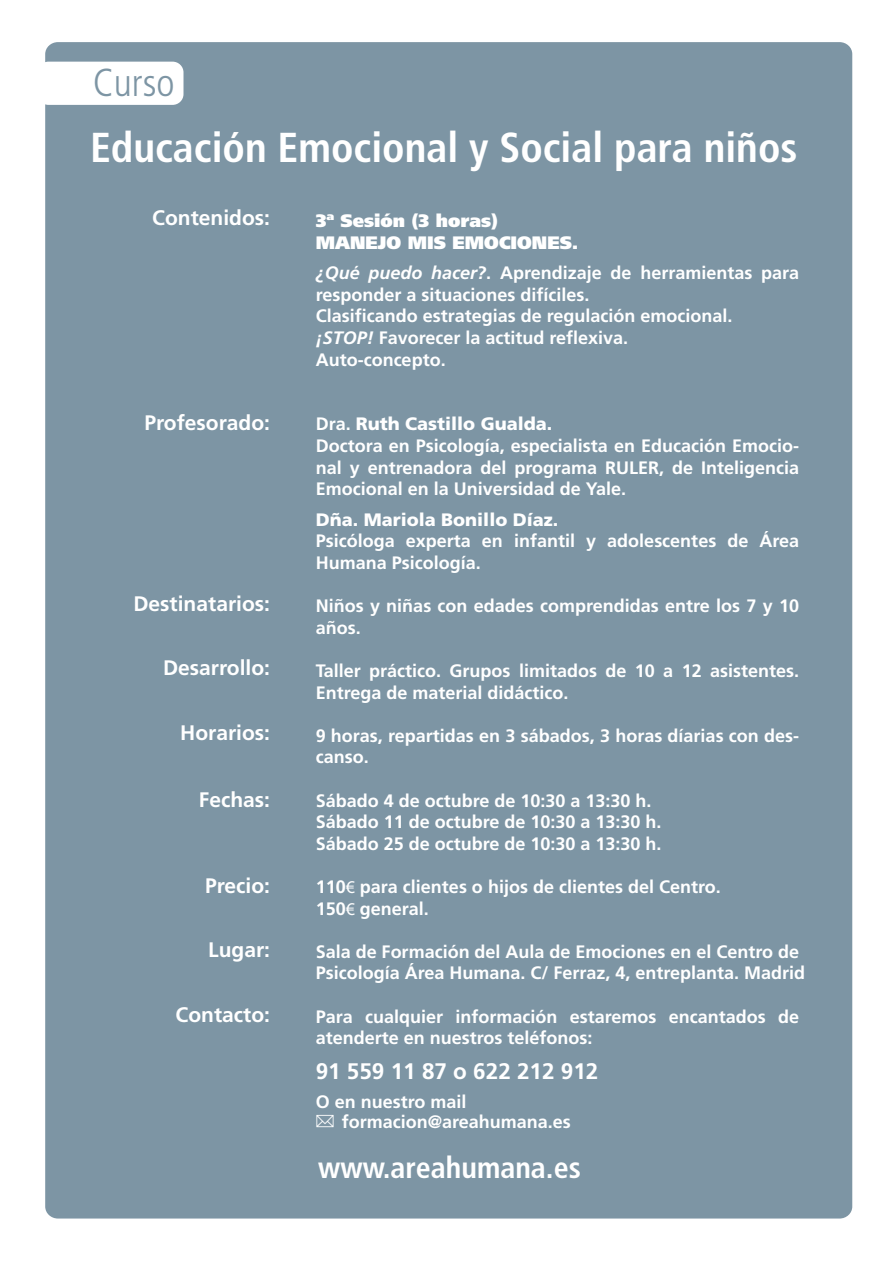
<style>
.page{position:relative;width:893px;height:1263px;background:#fff}
.page>*{position:absolute;margin:0;border:0;box-sizing:border-box;transform-origin:0 0}
.t1{font:700 condensed 41.85px "Frutiger";color:#fff}
.t2{font:300 condensed 39px "Frutiger";color:#7d95a4}
.t3{font:700 condensed 30px "Frutiger";color:#fff}
.t4{font:700 22.5px "Frutiger";color:#fff}
.t5{font:700 21px "Frutiger";color:#fff}
.t6{font:700 18px/21.6px "Frutiger";color:#fff}
.t7{font:900 18px/21.6px "Frutiger";color:#fff}
.t8{font:900 18px "Frutiger";color:#fff}
.s1{font-style:italic}
.s2{font-weight:900}
.s3{font-family:"Myriad Pro";font-weight:400}
.s4{font-family:"Arial Unicode MS";font-weight:400;font-size:27px}
</style>
<div class="page">
<div style="left:45px;top:42px;width:807px;height:1176px;background:#7d95a4;border-radius:12px"></div>
<div style="left:38px;top:62px;width:145px;height:43px;background:#fff;border-radius:11px"></div>
<h2 class="t2" style="left:93px;top:60px;width:83px">Curso</h2>
<h1 class="t1" style="left:90px;top:123px;width:709px">Educación Emocional y Social para niños</h1>
<p class="t5" style="left:152px;top:205px;width:119px">Contenidos:</p>
<p class="t5" style="left:144px;top:410px;width:127px">Profesorado:</p>
<p class="t5" style="left:133px;top:591px;width:138px">Destinatarios:</p>
<p class="t5" style="left:163px;top:656px;width:108px">Desarrollo:</p>
<p class="t5" style="left:180px;top:720px;width:91px">Horarios:</p>
<p class="t5" style="left:199px;top:787px;width:73px">Fechas:</p>
<p class="t5" style="left:205px;top:873px;width:66px">Precio:</p>
<p class="t5" style="left:208px;top:938px;width:63px">Lugar:</p>
<p class="t5" style="left:175px;top:1002px;width:96px">Contacto:</p>
<p class="t7" style="left:316px;top:210px;width:264px">3ª Sesión (3 horas)<br>MANEJO MIS EMOCIONES.</p>
<p class="t6" style="left:316px;top:262px;width:485px"><span class="s1">¿Qué puedo hacer?</span>. Aprendizaje de herramientas para responder a situaciones difíciles.<br>Clasificando estrategias de regulación emocional.<br><span class="s1">¡STOP!</span> Favorecer la actitud reflexiva.<br>Auto-concepto.</p>
<p class="t6" style="left:316px;top:413px;width:485px">Dra. <span class="s2">Ruth Castillo Gualda.<br></span>Doctora en Psicología, especialista en Educación Emocio&shy;nal y entrenadora del programa RULER, de Inteligencia Emocional en la Universidad de Yale.</p>
<p class="t8" style="left:316px;top:509px;width:244px">Dña. Mariola Bonillo Díaz.</p>
<p class="t6" style="left:316px;top:530px;width:485px">Psicóloga experta en infantil y adolescentes de Área<br>Humana Psicología.</p>
<p class="t6" style="left:316px;top:595px;width:485px">Niños y niñas con edades comprendidas entre los 7 y 10 años.</p>
<p class="t6" style="left:316px;top:660px;width:485px">Taller práctico. Grupos limitados de 10 a 12 asistentes.<br>Entrega de material didáctico.</p>
<p class="t6" style="left:316px;top:724px;width:485px">9 horas, repartidas en 3 sábados, 3 horas díarias con des&shy;canso.</p>
<p class="t6" style="left:316px;top:789px;width:347px">Sábado 4 de octubre de 10:30 a 13:30 h.<br>Sábado 11 de octubre de 10:30 a 13:30 h.<br>Sábado 25 de octubre de 10:30 a 13:30 h.</p>
<p class="t6" style="left:316px;top:876px;width:407px">110<span class="s3">€</span> para clientes o hijos de clientes del Centro.<br>150<span class="s3">€</span> general.</p>
<p class="t6" style="left:316px;top:940px;width:491px">Sala de Formación del Aula de Emociones en el Centro de<br>Psicología Área Humana. C/ Ferraz, 4, entreplanta. Madrid</p>
<p class="t6" style="left:316px;top:1005px;width:485px">Para cualquier información estaremos encantados de atenderte en nuestros teléfonos:</p>
<p class="t4" style="left:316px;top:1058px;width:284px">91 559 11 87 o 622 212 912</p>
<p class="t6" style="left:316px;top:1091px;width:257px;line-height:20.4px">O en nuestro mail<br><span class="s4">✉</span> formacion@areahumana.es</p>
<h3 class="t3" style="left:318px;top:1149px;width:264px">www.areahumana.es</h3>
</div>
